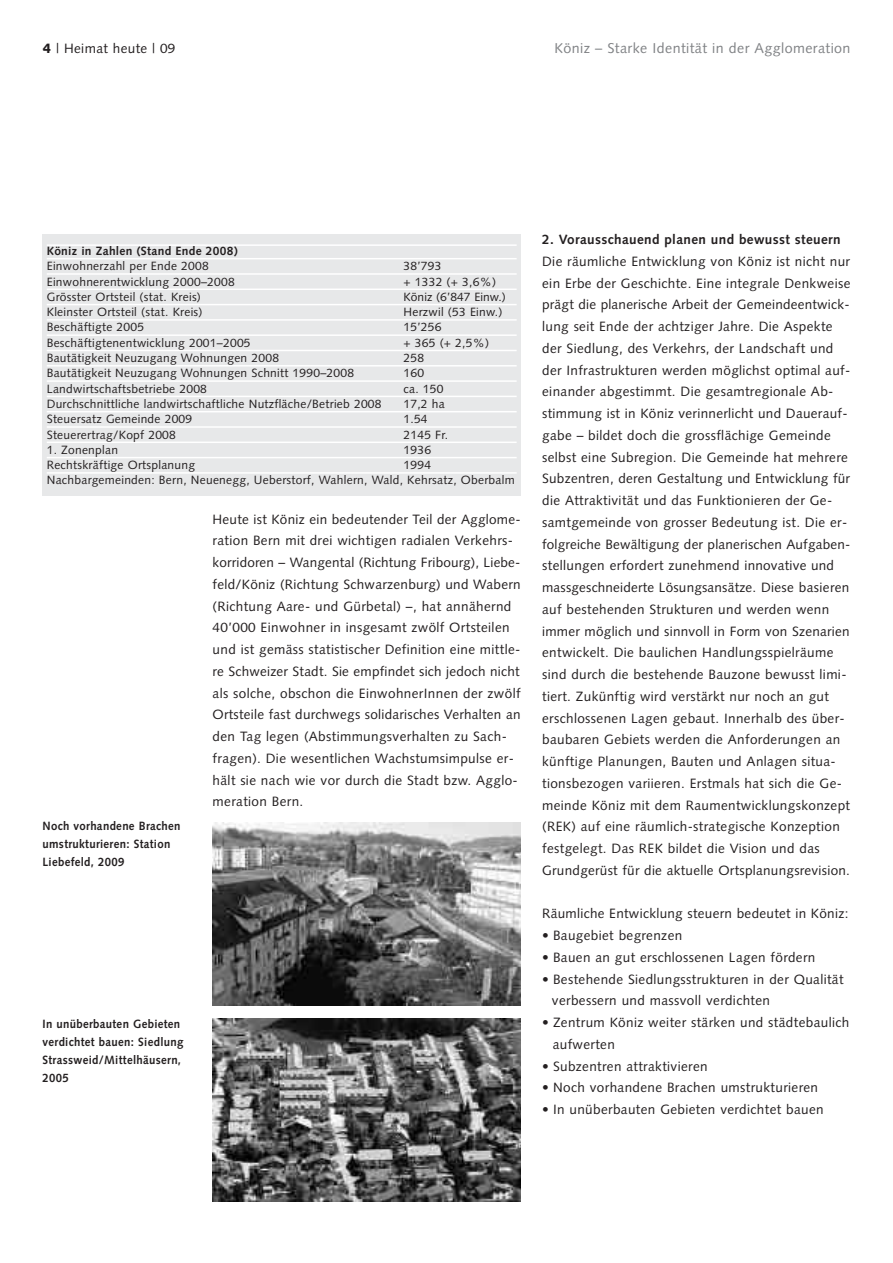
<style>
.page{position:relative;width:893px;height:1263px;background:#fff}
.page>*{position:absolute;margin:0;border:0;box-sizing:border-box;transform-origin:0 0}
.t1{font:14.25px "Syntax";letter-spacing:.03em;color:#808285}
.t2{font:13.5px/21.8px "Syntax";letter-spacing:.03em;color:#231f20}
.t3{font:700 13.5px "Syntax";letter-spacing:.03em;color:#231f20}
.t4{font:12px/15.3px "Syntax";letter-spacing:.02em;color:#231f20}
.t5{font:700 12px/18px "Syntax";letter-spacing:.03em;color:#231f20;scale:.95 1}
.t6{font:700 12px "Syntax";letter-spacing:.03em;color:#231f20}
.s1{font-weight:900}
</style>
<div class="page">
<img style="left:213px;top:823px;width:308px;height:183px">
<img style="left:213px;top:1018px;width:308px;height:183px">
<div style="left:43px;top:234px;width:478px;height:261px;background:#e7e8e9"></div>
<hr style="left:47px;top:244px;width:470px;height:2px;background:#fff">
<hr style="left:47px;top:258px;width:470px;height:1px;background:#fff">
<hr style="left:47px;top:273px;width:470px;height:2px;background:#fff">
<hr style="left:47px;top:289px;width:470px;height:1px;background:#fff">
<hr style="left:47px;top:304px;width:470px;height:1px;background:#fff">
<hr style="left:47px;top:319px;width:470px;height:2px;background:#fff">
<hr style="left:47px;top:334px;width:470px;height:2px;background:#fff">
<hr style="left:47px;top:350px;width:470px;height:1px;background:#fff">
<hr style="left:47px;top:365px;width:470px;height:2px;background:#fff">
<hr style="left:47px;top:380px;width:470px;height:2px;background:#fff">
<hr style="left:47px;top:396px;width:470px;height:1px;background:#fff">
<hr style="left:47px;top:411px;width:470px;height:1px;background:#fff">
<hr style="left:47px;top:426px;width:470px;height:2px;background:#fff">
<hr style="left:47px;top:442px;width:470px;height:1px;background:#fff">
<hr style="left:47px;top:457px;width:470px;height:1px;background:#fff">
<hr style="left:47px;top:472px;width:470px;height:2px;background:#fff">
<p class="t2" style="left:43px;top:38px;width:134px"><span class="s1">4</span> | Heimat heute | 09</p>
<p class="t1" style="left:554px;top:43px;width:298px">Köniz – Starke Identität in der Agglomeration</p>
<p class="t6" style="left:47px;top:246px;width:192px">Köniz in Zahlen (Stand Ende 2008)</p>
<p class="t4" style="left:47px;top:259px;width:163px">Einwohnerzahl per Ende 2008</p>
<p class="t4" style="left:403px;top:259px;width:40px">38’793</p>
<p class="t4" style="left:47px;top:275px;width:189px">Einwohnerentwicklung 2000–2008</p>
<p class="t4" style="left:403px;top:275px;width:94px">+ 1332 (+ 3,6%)</p>
<p class="t4" style="left:47px;top:290px;width:156px">Grösster Ortsteil (stat. Kreis)</p>
<p class="t4" style="left:403px;top:290px;width:104px">Köniz (6’847 Einw.)</p>
<p class="t4" style="left:47px;top:305px;width:157px">Kleinster Ortsteil (stat. Kreis)</p>
<p class="t4" style="left:403px;top:305px;width:100px">Herzwil (53 Einw.)</p>
<p class="t4" style="left:47px;top:321px;width:99px">Beschäftigte 2005</p>
<p class="t4" style="left:403px;top:321px;width:40px">15’256</p>
<p class="t4" style="left:47px;top:336px;width:205px">Beschäftigtenentwicklung 2001–2005</p>
<p class="t4" style="left:403px;top:336px;width:87px">+ 365 (+ 2,5%)</p>
<p class="t4" style="left:47px;top:351px;width:234px">Bautätigkeit Neuzugang Wohnungen 2008</p>
<p class="t4" style="left:403px;top:351px;width:22px">258</p>
<p class="t4" style="left:47px;top:367px;width:309px">Bautätigkeit Neuzugang Wohnungen Schnitt 1990–2008</p>
<p class="t4" style="left:403px;top:367px;width:22px">160</p>
<p class="t4" style="left:47px;top:382px;width:162px">Landwirtschaftsbetriebe 2008</p>
<p class="t4" style="left:403px;top:382px;width:41px">ca. 150</p>
<p class="t4" style="left:47px;top:397px;width:336px">Durchschnittliche landwirtschaftliche Nutzfläche/Betrieb 2008</p>
<p class="t4" style="left:403px;top:397px;width:43px">17,2 ha</p>
<p class="t4" style="left:47px;top:412px;width:147px">Steuersatz Gemeinde 2009</p>
<p class="t4" style="left:403px;top:412px;width:26px">1.54</p>
<p class="t4" style="left:47px;top:428px;width:131px">Steuerertrag/Kopf 2008</p>
<p class="t4" style="left:403px;top:428px;width:46px">2145 Fr.</p>
<p class="t4" style="left:47px;top:443px;width:73px">1. Zonenplan</p>
<p class="t4" style="left:403px;top:443px;width:29px">1936</p>
<p class="t4" style="left:47px;top:458px;width:150px">Rechtskräftige Ortsplanung</p>
<p class="t4" style="left:47px;top:458px;width:469px;text-indent:357px">1994<br>Nachbargemeinden: Bern, Neuenegg, Ueberstorf, Wahlern, Wald, Kehrsatz, Oberbalm</p>
<p class="t5" style="left:43px;top:818px;width:147px">Noch vorhandene Brachen umstrukturieren: Station<br>Liebefeld, 2009</p>
<p class="t2" style="left:213px;top:509px;width:310px">Heute ist Köniz ein bedeutender Teil der Agglome&shy;ration Bern mit drei wichtigen radialen Verkehrs&shy;korridoren – Wangental (Richtung Fribourg), Liebe&shy;feld/Köniz (Richtung Schwarzenburg) und Wabern (Richtung Aare- und Gürbetal) –, hat annähernd 40’000 Einwohner in insgesamt zwölf Ortsteilen und ist gemäss statistischer Definition eine mittle&shy;re Schweizer Stadt. Sie empfindet sich jedoch nicht als solche, obschon die EinwohnerInnen der zwölf Ortsteile fast durchwegs solidarisches Verhalten an den Tag legen (Abstimmungsverhalten zu Sach&shy;fragen). Die wesentlichen Wachstumsimpulse er&shy;hält sie nach wie vor durch die Stadt bzw. Agglo&shy;meration Bern.</p>
<p class="t5" style="left:43px;top:1016px;width:150px">In unüberbauten Gebieten verdichtet bauen: Siedlung<br>Strassweid/Mittelhäusern,<br>2005</p>
<p class="t3" style="left:542px;top:234px;width:300px">2. Vorausschauend planen und bewusst steuern</p>
<p class="t2" style="left:542px;top:251px;width:310px">Die räumliche Entwicklung von Köniz ist nicht nur ein Erbe der Geschichte. Eine integrale Denkweise prägt die planerische Arbeit der Gemeindeentwick&shy;lung seit Ende der achtziger Jahre. Die Aspekte der Siedlung, des Verkehrs, der Landschaft und der Infrastrukturen werden möglichst optimal auf&shy;einander abgestimmt. Die gesamtregionale Ab&shy;stimmung ist in Köniz verinnerlicht und Dauerauf&shy;gabe – bildet doch die grossflächige Gemeinde selbst eine Subregion. Die Gemeinde hat mehrere Subzentren, deren Gestaltung und Entwicklung für die Attraktivität und das Funktionieren der Ge&shy;samtgemeinde von grosser Bedeutung ist. Die er&shy;folgreiche Bewältigung der planerischen Aufgaben&shy;stellungen erfordert zunehmend innovative und massgeschneiderte Lösungsansätze. Diese basieren auf bestehenden Strukturen und werden wenn immer möglich und sinnvoll in Form von Szenarien entwickelt. Die baulichen Handlungsspielräume sind durch die bestehende Bauzone bewusst limi&shy;tiert. Zukünftig wird verstärkt nur noch an gut erschlossenen Lagen gebaut. Innerhalb des über&shy;baubaren Gebiets werden die Anforderungen an künftige Planungen, Bauten und Anlagen situa&shy;tionsbezogen variieren. Erstmals hat sich die Ge&shy;meinde Köniz mit dem Raumentwicklungskonzept (REK) auf eine räumlich-strategische Konzeption festgelegt. Das REK bildet die Vision und das Grundgerüst für die aktuelle Ortsplanungsrevision.</p>
<p class="t2" style="left:542px;top:904px;width:308px">Räumliche Entwicklung steuern bedeutet in Köniz:</p>
<p class="t2" style="left:542px;top:926px;width:142px">• Baugebiet begrenzen</p>
<p class="t2" style="left:542px;top:947px;width:275px">• Bauen an gut erschlossenen Lagen fördern</p>
<p class="t2" style="left:552px;top:969px;width:293px;text-indent:-10px">• Bestehende Siedlungsstrukturen in der Qualität verbessern und massvoll verdichten</p>
<p class="t2" style="left:553px;top:1013px;width:298px;text-indent:-11px">• Zentrum Köniz weiter stärken und städtebaulich aufwerten</p>
<p class="t2" style="left:542px;top:1056px;width:167px">• Subzentren attraktivieren</p>
<p class="t2" style="left:542px;top:1078px;width:277px">• Noch vorhandene Brachen umstrukturieren</p>
<p class="t2" style="left:542px;top:1100px;width:283px">• In unüberbauten Gebieten verdichtet bauen</p>
</div>
